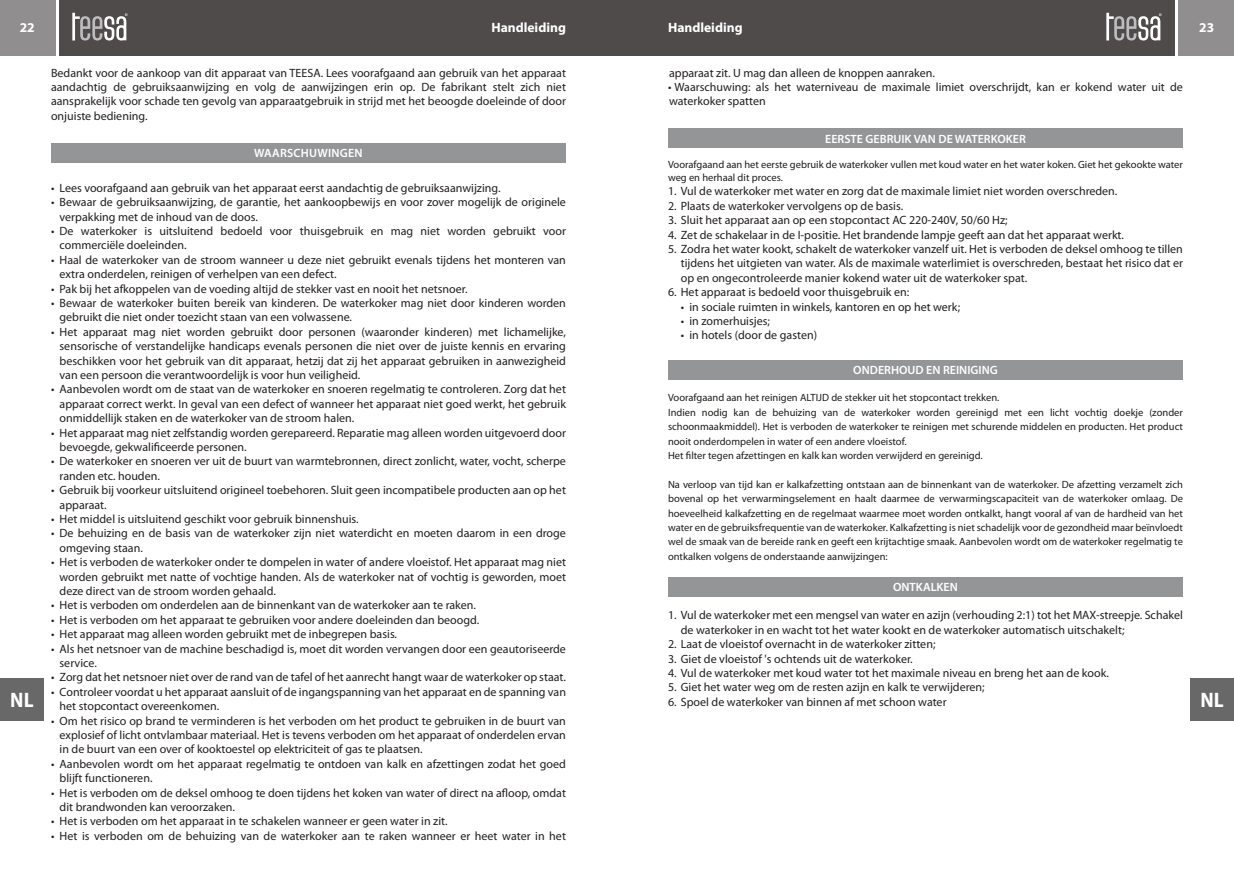
<style>
.page{position:relative;width:1234px;height:893px;background:#fff}
.page>*{position:absolute;margin:0;border:0;box-sizing:border-box;transform-origin:0 0}
.t1{font:700 semi-condensed 21px "Myriad Pro";color:#fff}
.t2{font:700 13.5px "Myriad Pro";color:#fff}
.t3{font:12px/14.4px "Myriad Pro";color:#231e1e}
.t4{font:600 12px "Myriad Pro";color:#fff}
.t5{font:600 12px "Myriad Pro";letter-spacing:.02em;color:#fff}
.t6{font:10.5px/14.4px "Myriad Pro";color:#1d1d1b}
</style>
<div class="page">
<div style="left:668px;top:360px;width:514px;height:19px;background:#949597"></div>
<div style="left:668px;top:128px;width:514px;height:20px;background:#949597"></div>
<div style="left:668px;top:577px;width:514px;height:19px;background:#949597"></div>
<div style="left:51px;top:143px;width:515px;height:20px;background:#949597"></div>
<div style="left:0;top:0;width:55px;height:55px;background:#918e8f"></div>
<div style="left:1178px;top:0;width:55px;height:55px;background:#918e8f"></div>
<div style="left:60px;top:0;width:557px;height:55px;background:#4f4b4b"></div>
<div style="left:617px;top:0;width:557px;height:55px;background:#4f4b4b"></div>
<svg style="left:72px;top:13px;width:56px;height:28px"></svg>
<svg style="left:1106px;top:13px;width:55px;height:28px"></svg>
<div style="left:1189px;top:678px;width:44px;height:43px;background:#686868"></div>
<div style="left:0;top:678px;width:44px;height:43px;background:#686868"></div>
<p class="t2" style="left:20px;top:22px;width:16px">22</p>
<p class="t2" style="left:491px;top:22px;width:76px">Handleiding</p>
<p class="t2" style="left:668px;top:22px;width:76px">Handleiding</p>
<p class="t2" style="left:1198px;top:22px;width:16px">23</p>
<p class="t3" style="left:51px;top:66px;width:516px;text-align:justify">Bedankt voor de aankoop van dit apparaat van TEESA. Lees voorafgaand aan gebruik van het apparaat aandachtig de gebruiksaanwijzing en volg de aanwijzingen erin op. De fabrikant stelt zich niet aansprakelijk voor schade ten gevolg van apparaatgebruik in strijd met het beoogde doeleinde of door onjuiste bediening.</p>
<p class="t4" style="left:250px;top:154px;width:119px">VEILIGHEIDSKWESTIES</p>
<p class="t3" style="left:51px;top:182px;width:451px">• Lees voorafgaand aan gebruik van het apparaat eerst aandachtig de gebruiksaanwijzing.</p>
<p class="t3" style="left:60px;top:196px;width:508px;text-indent:-9px">• Bewaar de gebruiksaanwijzing, de garantie, het aankoopbewijs en voor zover mogelijk de originele verpakking met de inhoud van de doos.</p>
<p class="t3" style="left:60px;top:225px;width:508px;text-indent:-9px">• De waterkoker is uitsluitend bedoeld voor thuisgebruik en mag niet worden gebruikt voor commerciële doeleinden.</p>
<p class="t3" style="left:60px;top:254px;width:508px;text-indent:-9px">• Haal de waterkoker van de stroom wanneer u deze niet gebruikt evenals tijdens het monteren van extra onderdelen, reinigen of verhelpen van een defect.</p>
<p class="t3" style="left:51px;top:282px;width:418px">• Pak bij het afkoppelen van de voeding altijd de stekker vast en nooit het netsnoer.</p>
<p class="t3" style="left:60px;top:297px;width:508px;text-indent:-9px">• Bewaar de waterkoker buiten bereik van kinderen. De waterkoker mag niet door kinderen worden gebruikt die niet onder toezicht staan van een volwassene.</p>
<p class="t3" style="left:60px;top:326px;width:508px;text-align:justify;text-indent:-9px">• Het apparaat mag niet worden gebruikt door personen (waaronder kinderen) met lichamelijke, sensorische of verstandelijke handicaps evenals personen die niet over de juiste kennis en ervaring beschikken voor het gebruik van dit apparaat, hetzij dat zij het apparaat gebruiken in aanwezigheid van een persoon die verantwoordelijk is voor hun veiligheid.</p>
<p class="t3" style="left:60px;top:383px;width:508px;text-align:justify;text-indent:-9px">• Aanbevolen wordt om de staat van de waterkoker en snoeren regelmatig te controleren. Zorg dat het apparaat correct werkt. In geval van een defect of wanneer het apparaat niet goed werkt, het gebruik onmiddellijk staken en de waterkoker van de stroom halen.</p>
<p class="t3" style="left:60px;top:426px;width:508px;text-indent:-9px">• Het apparaat mag niet zelfstandig worden gerepareerd. Reparatie mag alleen worden uitgevoerd door bevoegde, gekwalificeerde personen.</p>
<p class="t3" style="left:60px;top:455px;width:508px;text-indent:-9px">• De waterkoker en snoeren ver uit de buurt van warmtebronnen, direct zonlicht, water, vocht, scherpe randen etc. houden.</p>
<p class="t3" style="left:60px;top:484px;width:508px;text-indent:-9px">• Gebruik bij voorkeur uitsluitend origineel toebehoren. Sluit geen incompatibele producten aan op het apparaat.</p>
<p class="t3" style="left:51px;top:513px;width:309px">• Het middel is uitsluitend geschikt voor gebruik binnenshuis.</p>
<p class="t3" style="left:60px;top:527px;width:508px;text-indent:-9px">• De behuizing en de basis van de waterkoker zijn niet waterdicht en moeten daarom in een droge omgeving staan.</p>
<p class="t3" style="left:60px;top:556px;width:508px;text-align:justify;text-indent:-9px">• Het is verboden de waterkoker onder te dompelen in water of andere vloeistof. Het apparaat mag niet worden gebruikt met natte of vochtige handen. Als de waterkoker nat of vochtig is geworden, moet deze direct van de stroom worden gehaald.</p>
<p class="t3" style="left:51px;top:599px;width:426px">• Het is verboden om onderdelen aan de binnenkant van de waterkoker aan te raken.</p>
<p class="t3" style="left:51px;top:614px;width:429px">• Het is verboden om het apparaat te gebruiken voor andere doeleinden dan beoogd.</p>
<p class="t3" style="left:51px;top:628px;width:347px">• Het apparaat mag alleen worden gebruikt met de inbegrepen basis.</p>
<p class="t3" style="left:60px;top:642px;width:508px;text-indent:-9px">• Als het netsnoer van de machine beschadigd is, moet dit worden vervangen door een geautoriseerde service.</p>
<p class="t3" style="left:51px;top:671px;width:516px">• Zorg dat het netsnoer niet over de rand van de tafel of het aanrecht hangt waar de waterkoker op staat.</p>
<p class="t3" style="left:60px;top:686px;width:508px;text-indent:-9px">• Controleer voordat u het apparaat aansluit of de ingangspanning van het apparaat en de spanning van het stopcontact overeenkomen.</p>
<p class="t3" style="left:60px;top:714px;width:508px;text-align:justify;text-indent:-9px">• Om het risico op brand te verminderen is het verboden om het product te gebruiken in de buurt van explosief of licht ontvlambaar materiaal. Het is tevens verboden om het apparaat of onderdelen ervan in de buurt van een over of kooktoestel op elektriciteit of gas te plaatsen.</p>
<p class="t3" style="left:60px;top:758px;width:508px;text-indent:-9px">• Aanbevolen wordt om het apparaat regelmatig te ontdoen van kalk en afzettingen zodat het goed blijft functioneren.</p>
<p class="t3" style="left:60px;top:786px;width:508px;text-indent:-9px">• Het is verboden om de deksel omhoog te doen tijdens het koken van water of direct na afloop, omdat dit brandwonden kan veroorzaken.</p>
<p class="t3" style="left:51px;top:815px;width:398px">• Het is verboden om het apparaat in te schakelen wanneer er geen water in zit.</p>
<p class="t3" style="left:51px;top:830px;width:516px">• Het is verboden om de behuizing van de waterkoker aan te raken wanneer er heet water in het</p>
<p class="t3" style="left:669px;top:66px;width:267px">apparaat zit. U mag dan alleen de knoppen aanraken.</p>
<p class="t3" style="left:668px;top:81px;width:516px">• Waarschuwing: als het waterniveau de maximale limiet overschrijdt, kan er kokend water uit de waterkoker spatten</p>
<p class="t4" style="left:825px;top:134px;width:202px">EERSTE GEBRUIK VAN DE WATERKOKER</p>
<p class="t5" style="left:254px;top:148px;width:110px">WAARSCHUWINGEN</p>
<p class="t6" style="left:668px;top:159px;width:516px;line-height:12.6px">Voorafgaand aan het eerste gebruik de waterkoker vullen met koud water en het water koken. Giet het gekookte water weg en herhaal dit proces.</p>
<p class="t3" style="left:668px;top:185px;width:451px">1. Vul de waterkoker met water en zorg dat de maximale limiet niet worden overschreden.</p>
<p class="t3" style="left:668px;top:199px;width:236px">2. Plaats de waterkoker vervolgens op de basis.</p>
<p class="t3" style="left:668px;top:214px;width:341px">3. Sluit het apparaat aan op een stopcontact AC 220-240V, 50/60 Hz;</p>
<p class="t3" style="left:668px;top:228px;width:457px">4. Zet de schakelaar in de I-positie. Het brandende lampje geeft aan dat het apparaat werkt.</p>
<p class="t3" style="left:680px;top:243px;width:503px;text-align:justify;text-indent:-13px">5. Zodra het water kookt, schakelt de waterkoker vanzelf uit. Het is verboden de deksel omhoog te tillen tijdens het uitgieten van water. Als de maximale waterlimiet is overschreden, bestaat het risico dat er op en ongecontroleerde manier kokend water uit de waterkoker spat.</p>
<p class="t3" style="left:668px;top:286px;width:243px">6. Het apparaat is bedoeld voor thuisgebruik en:</p>
<p class="t3" style="left:680px;top:300px;width:281px">• in sociale ruimten in winkels, kantoren en op het werk;</p>
<p class="t3" style="left:680px;top:315px;width:91px">• in zomerhuisjes;</p>
<p class="t3" style="left:680px;top:329px;width:138px">• in hotels (door de gasten)</p>
<p class="t4" style="left:853px;top:365px;width:146px">ONDERHOUD EN REINIGING</p>
<p class="t6" style="left:668px;top:391px;width:516px">Voorafgaand aan het reinigen ALTIJD de stekker uit het stopcontact trekken.<br>Indien nodig kan de behuizing van de waterkoker worden gereinigd met een licht vochtig doekje (zonder schoonmaakmiddel). Het is verboden de waterkoker te reinigen met schurende middelen en producten. Het product nooit onderdompelen in water of een andere vloeistof.<br>Het filter tegen afzettingen en kalk kan worden verwijderd en gereinigd.</p>
<p class="t6" style="left:668px;top:478px;width:516px;text-align:justify">Na verloop van tijd kan er kalkafzetting ontstaan aan de binnenkant van de waterkoker. De afzetting verzamelt zich bovenal op het verwarmingselement en haalt daarmee de verwarmingscapaciteit van de waterkoker omlaag. De hoeveelheid kalkafzetting en de regelmaat waarmee moet worden ontkalkt, hangt vooral af van de hardheid van het water en de gebruiksfrequentie van de waterkoker. Kalkafzetting is niet schadelijk voor de gezondheid maar beïnvloedt wel de smaak van de bereide rank en geeft een krijtachtige smaak. Aanbevolen wordt om de waterkoker regelmatig te ontkalken volgens de onderstaande aanwijzingen:</p>
<p class="t4" style="left:892px;top:582px;width:66px">ONTKALKEN</p>
<p class="t3" style="left:680px;top:609px;width:503px;text-indent:-13px">1. Vul de waterkoker met een mengsel van water en azijn (verhouding 2:1) tot het MAX-streepje. Schakel de waterkoker in en wacht tot het water kookt en de waterkoker automatisch uitschakelt;</p>
<p class="t3" style="left:668px;top:638px;width:269px">2. Laat de vloeistof overnacht in de waterkoker zitten;</p>
<p class="t3" style="left:668px;top:652px;width:246px">3. Giet de vloeistof 's ochtends uit de waterkoker.</p>
<p class="t3" style="left:668px;top:667px;width:442px">4. Vul de waterkoker met koud water tot het maximale niveau en breng het aan de kook.</p>
<p class="t3" style="left:668px;top:681px;width:318px">5. Giet het water weg om de resten azijn en kalk te verwijderen;</p>
<p class="t3" style="left:668px;top:696px;width:280px">6. Spoel de waterkoker van binnen af met schoon water</p>
<h1 class="t1" style="left:10px;top:691px;width:25px">NL</h1>
<h1 class="t1" style="left:1199px;top:691px;width:25px">NL</h1>
</div>
